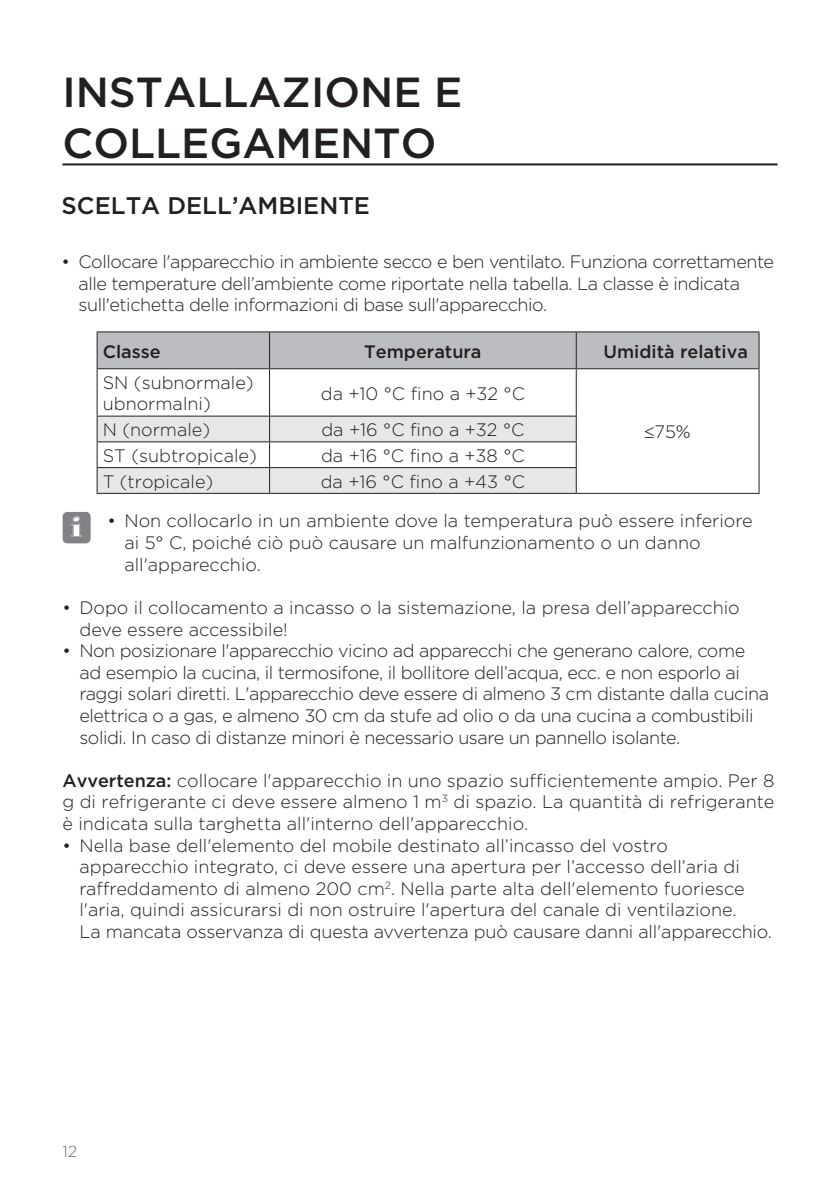
<style>
.page{position:relative;width:840px;height:1191px;background:#fff}
.page>*{position:absolute;margin:0;border:0;box-sizing:border-box;transform-origin:0 0}
.glavni_naslov{font:500 42px/50.4px "Gotham";color:#231f20}
.t1{font:900 29.2px "Bodoni MT Black";color:#fff}
.podnaslov1-1{font:500 24px "Gotham";color:#231f20}
.seznam{font:300 18px/21.6px "Gotham";letter-spacing:-.025em;color:#231f20}
.seznam-2{font:300 18px/21.6px "Gotham";color:#231f20}
.besedilo{font:300 18px/21.6px "Gotham";color:#231f20;text-align:justify}
.besedilo_drobno{font:300 18px/21.6px "Gotham";color:#231f20}
.besedilo_drobno-2{font:500 18px "Gotham";color:#231f20}
.t2{font:300 16px "Gotham";color:#6c6d70}
.s1{font-weight:500}
</style>
<div class="page">
<hr style="left:62px;top:163px;width:715px;height:2px;background:#231f20">
<div style="left:98px;top:332px;width:660px;height:36px;background:#bcbdc0"></div>
<svg style="left:98px;top:369px;width:660px;height:124px"></svg>
<hr style="left:97px;top:331px;width:172px;height:1px;background:#231f20">
<hr style="left:97px;top:332px;width:1px;height:36px;background:#231f20">
<hr style="left:269px;top:331px;width:307px;height:1px;background:#231f20">
<hr style="left:269px;top:332px;width:1px;height:36px;background:#231f20">
<hr style="left:576px;top:331px;width:183px;height:1px;background:#231f20">
<hr style="left:575px;top:332px;width:1px;height:36px;background:#231f20">
<hr style="left:758px;top:332px;width:1px;height:36px;background:#231f20">
<hr style="left:97px;top:368px;width:172px;height:1px;background:#231f20">
<hr style="left:97px;top:369px;width:1px;height:46px;background:#231f20">
<hr style="left:269px;top:368px;width:307px;height:1px;background:#231f20">
<hr style="left:269px;top:369px;width:1px;height:46px;background:#231f20">
<hr style="left:576px;top:368px;width:183px;height:1px;background:#231f20">
<hr style="left:575px;top:369px;width:1px;height:46px;background:#231f20">
<hr style="left:758px;top:369px;width:1px;height:47px;background:#231f20">
<hr style="left:97px;top:415px;width:172px;height:1px;background:#231f20">
<hr style="left:269px;top:415px;width:307px;height:1px;background:#231f20">
<svg style="left:97px;top:416px;width:479px;height:77px"></svg>
<svg style="left:758px;top:416px;width:1px;height:77px"></svg>
<hr style="left:97px;top:493px;width:172px;height:1px;background:#231f20">
<hr style="left:269px;top:493px;width:307px;height:1px;background:#231f20">
<hr style="left:576px;top:493px;width:183px;height:1px;background:#231f20">
<div style="left:63px;top:512px;width:28px;height:31px;background:#808285;border-radius:5px"></div>
<svg style="left:71px;top:516px;width:11px;height:21px"></svg>
<p class="glavni_naslov" style="left:62px;top:67px;width:401px">INSTALLAZIONE E<br>COLLEGAMENTO</p>
<p class="podnaslov1-1" style="left:62px;top:190px;width:310px">SCELTA DELL’AMBIENTE</p>
<p class="seznam" style="left:79px;top:250px;width:696px;text-indent:-17px">• Collocare l'apparecchio in ambiente secco e ben ventilato. Funziona correttamente alle temperature dell’ambiente come riportate nella tabella. La classe è indicata sull'etichetta delle informazioni di base sull'apparecchio.</p>
<p class="besedilo_drobno-2" style="left:103px;top:339px;width:59px">Classe</p>
<p class="besedilo_drobno-2" style="left:364px;top:339px;width:119px">Temperatura</p>
<p class="besedilo_drobno-2" style="left:603px;top:339px;width:146px">Umidità relativa</p>
<p class="besedilo_drobno" style="left:103px;top:371px;width:152px">SN (subnormale) ubnormalni)</p>
<p class="besedilo_drobno" style="left:320px;top:382px;width:205px">da +10 °C fino a +32 °C</p>
<p class="besedilo_drobno" style="left:103px;top:418px;width:109px">N (normale)</p>
<p class="besedilo_drobno" style="left:321px;top:418px;width:204px">da +16 °C fino a +32 °C</p>
<p class="besedilo_drobno" style="left:644px;top:420px;width:48px">≤75%</p>
<p class="besedilo_drobno" style="left:103px;top:444px;width:155px">ST (subtropicale)</p>
<p class="besedilo_drobno" style="left:321px;top:444px;width:205px">da +16 °C fino a +38 °C</p>
<p class="besedilo_drobno" style="left:103px;top:470px;width:112px">T (tropicale)</p>
<p class="besedilo_drobno" style="left:320px;top:470px;width:206px">da +16 °C fino a +43 °C</p>
<p class="seznam-2" style="left:124px;top:510px;width:629px;text-indent:-17px">• Non collocarlo in un ambiente dove la temperatura può essere inferiore ai 5° C, poiché ciò può causare un malfunzionamento o un danno all'apparecchio.</p>
<p class="t1" style="left:71px;top:507px;width:12px">i</p>
<p class="seznam-2" style="left:79px;top:596px;width:661px;text-indent:-17px">• Dopo il collocamento a incasso o la sistemazione, la presa dell’apparecchio deve essere accessibile!</p>
<p class="seznam" style="left:79px;top:639px;width:690px;text-indent:-17px">• Non posizionare l'apparecchio vicino ad apparecchi che generano calore, come ad esempio la cucina, il termosifone, il bollitore dell’acqua, ecc. e non esporlo ai raggi solari diretti. L'apparecchio deve essere di almeno 3 cm distante dalla cucina elettrica o a gas, e almeno 30 cm da stufe ad olio o da una cucina a combustibili solidi. In caso di distanze minori è necessario usare un pannello isolante.</p>
<p class="besedilo" style="left:62px;top:769px;width:713px"><span class="s1">Avvertenza:</span> collocare l'apparecchio in uno spazio sufficientemente ampio. Per 8 g di refrigerante ci deve essere almeno 1 m<sup>3</sup> di spazio. La quantità di refrigerante è indicata sulla targhetta all'interno dell'apparecchio.</p>
<p class="seznam-2" style="left:79px;top:834px;width:666px;text-indent:-17px">• Nella base dell'elemento del mobile destinato all’incasso del vostro apparecchio integrato, ci deve essere una apertura per l’accesso dell’aria di raffreddamento di almeno 200 cm<sup>2</sup>. Nella parte alta dell'elemento fuoriesce l'aria, quindi assicurarsi di non ostruire l'apertura del canale di ventilazione.</p>
<p class="seznam" style="left:79px;top:920px;width:693px">La mancata osservanza di questa avvertenza può causare danni all'apparecchio.</p>
<p class="t2" style="left:62px;top:1140px;width:16px">12</p>
</div>
